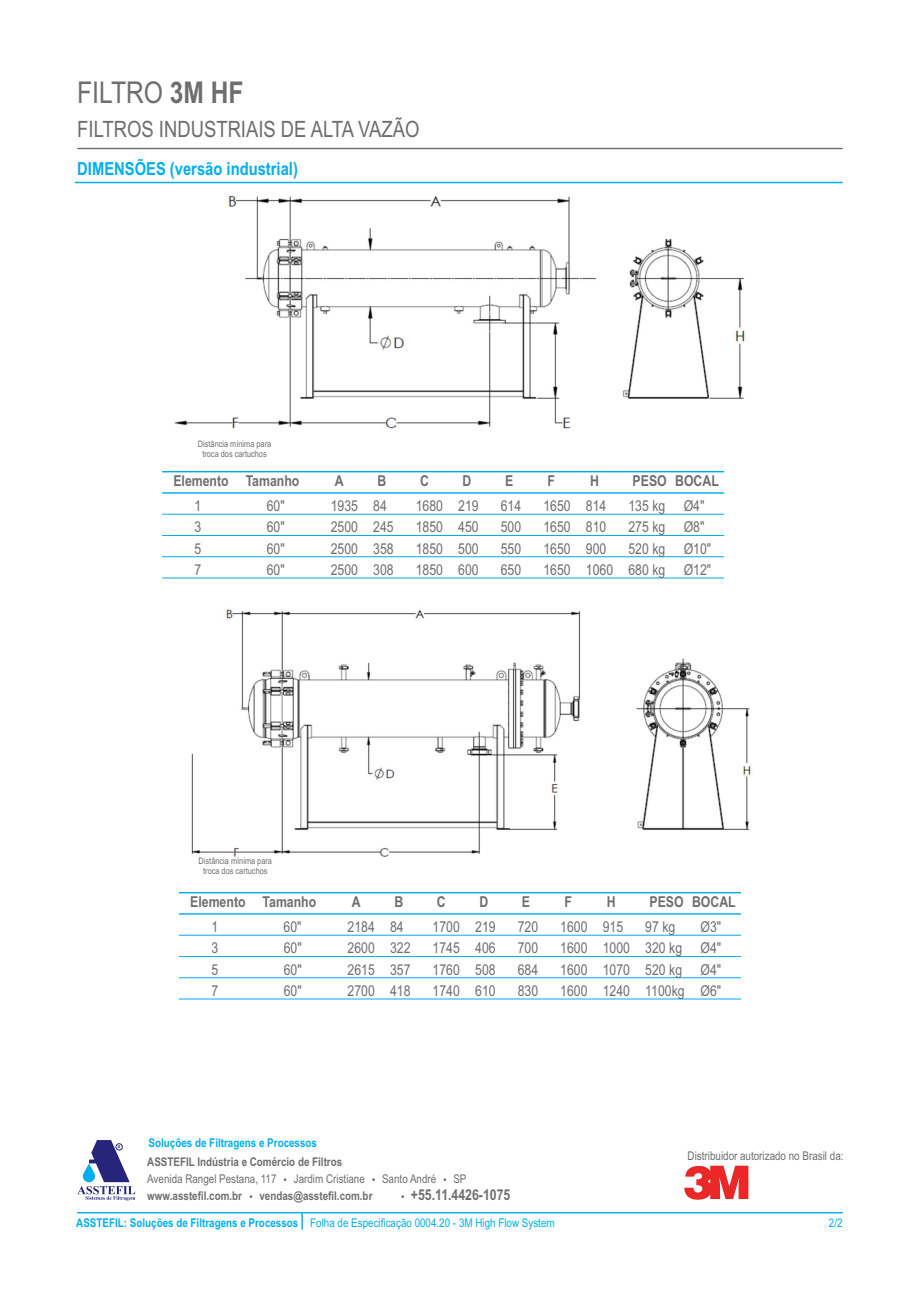
<style>
.page{position:relative;width:920px;height:1290px;background:#fff}
.page>*{position:absolute;margin:0;border:0;box-sizing:border-box;transform-origin:0 0}
.t1{font:30px "Arial Narrow";color:#6d6e70}
.t2{font:22.5px "Arial Narrow";color:#6d6e70}
.t3{font:700 18px "Arial Narrow";color:#00aeef}
.t4{font:15px/21.3px "Arial Narrow";color:#6d6e70}
.t5{font:700 15px "Arial Narrow";color:#6d6e70}
.t6{font:12px "Arial Narrow";color:#6d6e70}
.t7{font:700 12px "Arial Narrow";color:#6d6e70}
.t8{font:700 12px "Arial Narrow";color:#00aeef}
.t9{font:12px "Arial Narrow";color:#00aeef}
.t10{font:9px/10.2px "Arial Narrow";color:#6d6e70;text-align:center}
.s1{font-weight:700}
</style>
<div class="page">
<img style="left:163px;top:181px;width:595px;height:248px">
<hr style="left:162px;top:492px;width:562px;height:2px;background:#00aeef">
<hr style="left:162px;top:514px;width:562px;height:1px;background:#00aeef">
<hr style="left:162px;top:535px;width:562px;height:1px;background:#00aeef">
<hr style="left:162px;top:556px;width:562px;height:1px;background:#00aeef">
<hr style="left:162px;top:578px;width:562px;height:1px;background:#00aeef">
<hr style="left:162px;top:471px;width:562px;height:1px;background:#00aeef">
<img style="left:191px;top:609px;width:562px;height:250px">
<hr style="left:179px;top:913px;width:562px;height:2px;background:#00aeef">
<hr style="left:179px;top:935px;width:562px;height:1px;background:#00aeef">
<hr style="left:179px;top:956px;width:562px;height:1px;background:#00aeef">
<hr style="left:179px;top:977px;width:562px;height:1px;background:#00aeef">
<hr style="left:179px;top:999px;width:562px;height:1px;background:#00aeef">
<hr style="left:179px;top:892px;width:562px;height:1px;background:#00aeef">
<hr style="left:77px;top:148px;width:766px;height:1px;background:#6d6e70">
<hr style="left:75px;top:182px;width:768px;height:1px;background:#00aeef">
<svg style="left:77px;top:1140px;width:58px;height:61px"></svg>
<hr style="left:77px;top:1212px;width:766px;height:1px;background:#00aeef">
<svg style="left:301px;top:1213px;width:2px;height:17px"></svg>
<svg style="left:684px;top:1166px;width:64px;height:34px"></svg>
<h1 class="t1" style="left:77px;top:81px;width:168px">FILTRO <span class="s1">3M HF</span></h1>
<h2 class="t2" style="left:77px;top:120px;width:344px">FILTROS INDUSTRIAIS DE ALTA VAZÃO</h2>
<p class="t3" style="left:77px;top:162px;width:222px">DIMENSÕES (versão industrial)</p>
<p class="t10" style="left:198px;top:440px;width:75px">Distância mínima para troca dos cartuchos</p>
<p class="t5" style="left:173px;top:475px;width:57px">Elemento</p>
<p class="t4" style="left:195px;top:496px;width:8px">1</p>
<p class="t5" style="left:246px;top:475px;width:55px">Tamanho</p>
<p class="t4" style="left:267px;top:496px;width:20px">60"</p>
<p class="t4" style="left:195px;top:518px;width:8px">3</p>
<p class="t4" style="left:267px;top:518px;width:20px">60"</p>
<p class="t4" style="left:195px;top:539px;width:8px">5</p>
<p class="t4" style="left:267px;top:539px;width:20px">60"</p>
<p class="t4" style="left:195px;top:560px;width:8px">7</p>
<p class="t4" style="left:267px;top:560px;width:20px">60"</p>
<p class="t5" style="left:335px;top:475px;width:10px">A</p>
<p class="t4" style="left:331px;top:518px;width:29px">2500</p>
<p class="t4" style="left:331px;top:496px;width:29px">1935</p>
<p class="t4" style="left:331px;top:539px;width:29px">2500<br>2500</p>
<p class="t5" style="left:377px;top:475px;width:10px">B</p>
<p class="t4" style="left:373px;top:518px;width:22px">245</p>
<p class="t4" style="left:373px;top:496px;width:15px">84</p>
<p class="t4" style="left:373px;top:539px;width:22px">358<br>308</p>
<p class="t5" style="left:420px;top:475px;width:10px">C</p>
<p class="t4" style="left:416px;top:518px;width:29px">1850</p>
<p class="t4" style="left:416px;top:496px;width:29px">1680</p>
<p class="t4" style="left:416px;top:539px;width:29px">1850<br>1850</p>
<p class="t5" style="left:463px;top:475px;width:10px">D</p>
<p class="t4" style="left:458px;top:518px;width:22px">450</p>
<p class="t4" style="left:458px;top:496px;width:22px">219</p>
<p class="t4" style="left:458px;top:539px;width:22px">500<br>600</p>
<p class="t5" style="left:505px;top:475px;width:10px">E</p>
<p class="t4" style="left:501px;top:518px;width:22px">500</p>
<p class="t4" style="left:501px;top:496px;width:22px">614</p>
<p class="t4" style="left:501px;top:539px;width:22px">550<br>650</p>
<p class="t5" style="left:548px;top:475px;width:9px">F</p>
<p class="t4" style="left:543px;top:518px;width:29px">1650</p>
<p class="t4" style="left:543px;top:496px;width:29px">1650</p>
<p class="t4" style="left:543px;top:539px;width:29px">1650<br>1650</p>
<p class="t5" style="left:590px;top:475px;width:10px">H</p>
<p class="t4" style="left:586px;top:518px;width:22px">810</p>
<p class="t4" style="left:586px;top:496px;width:22px">814</p>
<p class="t4" style="left:586px;top:539px;width:29px">900<br>1060</p>
<p class="t5" style="left:633px;top:475px;width:36px">PESO</p>
<p class="t4" style="left:628px;top:518px;width:38px">275 kg</p>
<p class="t4" style="left:628px;top:496px;width:38px">135 kg</p>
<p class="t4" style="left:628px;top:539px;width:38px">520 kg<br>680 kg</p>
<p class="t5" style="left:675px;top:475px;width:45px">BOCAL</p>
<p class="t4" style="left:684px;top:518px;width:22px">Ø8"</p>
<p class="t4" style="left:684px;top:496px;width:22px">Ø4"</p>
<p class="t4" style="left:684px;top:539px;width:29px">Ø10"<br>Ø12"</p>
<p class="t10" style="left:199px;top:856px;width:75px">Distância mínima para troca dos cartuchos</p>
<p class="t5" style="left:190px;top:895px;width:57px">Elemento</p>
<p class="t4" style="left:211px;top:917px;width:8px">1</p>
<p class="t5" style="left:263px;top:895px;width:55px">Tamanho</p>
<p class="t4" style="left:284px;top:917px;width:20px">60"</p>
<p class="t4" style="left:211px;top:939px;width:8px">3</p>
<p class="t4" style="left:284px;top:939px;width:20px">60"</p>
<p class="t4" style="left:211px;top:960px;width:8px">5</p>
<p class="t4" style="left:284px;top:960px;width:20px">60"</p>
<p class="t4" style="left:211px;top:981px;width:8px">7</p>
<p class="t4" style="left:284px;top:981px;width:20px">60"</p>
<p class="t5" style="left:352px;top:895px;width:10px">A</p>
<p class="t4" style="left:348px;top:939px;width:29px">2600</p>
<p class="t4" style="left:348px;top:917px;width:29px">2184</p>
<p class="t4" style="left:348px;top:960px;width:29px">2615<br>2700</p>
<p class="t5" style="left:394px;top:895px;width:10px">B</p>
<p class="t4" style="left:390px;top:939px;width:22px">322</p>
<p class="t4" style="left:390px;top:917px;width:15px">84</p>
<p class="t4" style="left:390px;top:960px;width:22px">357<br>418</p>
<p class="t5" style="left:437px;top:895px;width:10px">C</p>
<p class="t4" style="left:433px;top:939px;width:29px">1745</p>
<p class="t4" style="left:433px;top:917px;width:29px">1700</p>
<p class="t4" style="left:433px;top:960px;width:29px">1760<br>1740</p>
<p class="t5" style="left:479px;top:895px;width:10px">D</p>
<p class="t4" style="left:475px;top:939px;width:22px">406</p>
<p class="t4" style="left:475px;top:917px;width:22px">219</p>
<p class="t4" style="left:475px;top:960px;width:22px">508<br>610</p>
<p class="t5" style="left:522px;top:895px;width:10px">E</p>
<p class="t4" style="left:518px;top:939px;width:22px">700</p>
<p class="t4" style="left:518px;top:917px;width:22px">720</p>
<p class="t4" style="left:518px;top:960px;width:22px">684<br>830</p>
<p class="t5" style="left:564px;top:895px;width:9px">F</p>
<p class="t4" style="left:560px;top:939px;width:29px">1600</p>
<p class="t4" style="left:560px;top:917px;width:29px">1600</p>
<p class="t4" style="left:560px;top:960px;width:29px">1600<br>1600</p>
<p class="t5" style="left:607px;top:895px;width:10px">H</p>
<p class="t4" style="left:603px;top:939px;width:29px">1000</p>
<p class="t4" style="left:603px;top:917px;width:22px">915</p>
<p class="t4" style="left:603px;top:960px;width:29px">1070<br>1240</p>
<p class="t5" style="left:649px;top:895px;width:36px">PESO</p>
<p class="t4" style="left:645px;top:939px;width:38px">320 kg</p>
<p class="t4" style="left:645px;top:917px;width:32px">97 kg</p>
<p class="t4" style="left:645px;top:960px;width:41px">520 kg<br>1100kg</p>
<p class="t5" style="left:692px;top:895px;width:45px">BOCAL</p>
<p class="t4" style="left:700px;top:939px;width:22px">Ø4"</p>
<p class="t4" style="left:700px;top:917px;width:22px">Ø3"</p>
<p class="t4" style="left:700px;top:960px;width:22px">Ø4"<br>Ø6"</p>
<p class="t8" style="left:149px;top:1139px;width:170px">Soluções de Filtragens e Processos</p>
<p class="t7" style="left:147px;top:1157px;width:197px">ASSTEFIL Indústria e Comércio de Filtros</p>
<p class="t6" style="left:147px;top:1174px;width:131px">Avenida Rangel Pestana, 117</p>
<p class="t6" style="left:294px;top:1174px;width:73px">Jardim Cristiane</p>
<p class="t6" style="left:382px;top:1174px;width:56px">Santo André</p>
<p class="t6" style="left:453px;top:1174px;width:15px">SP</p>
<p class="t7" style="left:147px;top:1191px;width:96px">www.asstefil.com.br</p>
<p class="t7" style="left:259px;top:1191px;width:114px">vendas@asstefil.com.br</p>
<p class="t5" style="left:411px;top:1189px;width:101px">+55.11.4426-1075</p>
<p class="t6" style="left:688px;top:1151px;width:157px">Distribuidor autorizado no Brasil da:</p>
<p class="t8" style="left:76px;top:1218px;width:224px">ASSTEFIL: Soluções de Filtragens e Processos</p>
<p class="t9" style="left:829px;top:1218px;width:15px">2/2</p>
<p class="t9" style="left:310px;top:1218px;width:246px">Folha de Especificação 0004.20 - 3M High Flow System</p>
</div>
